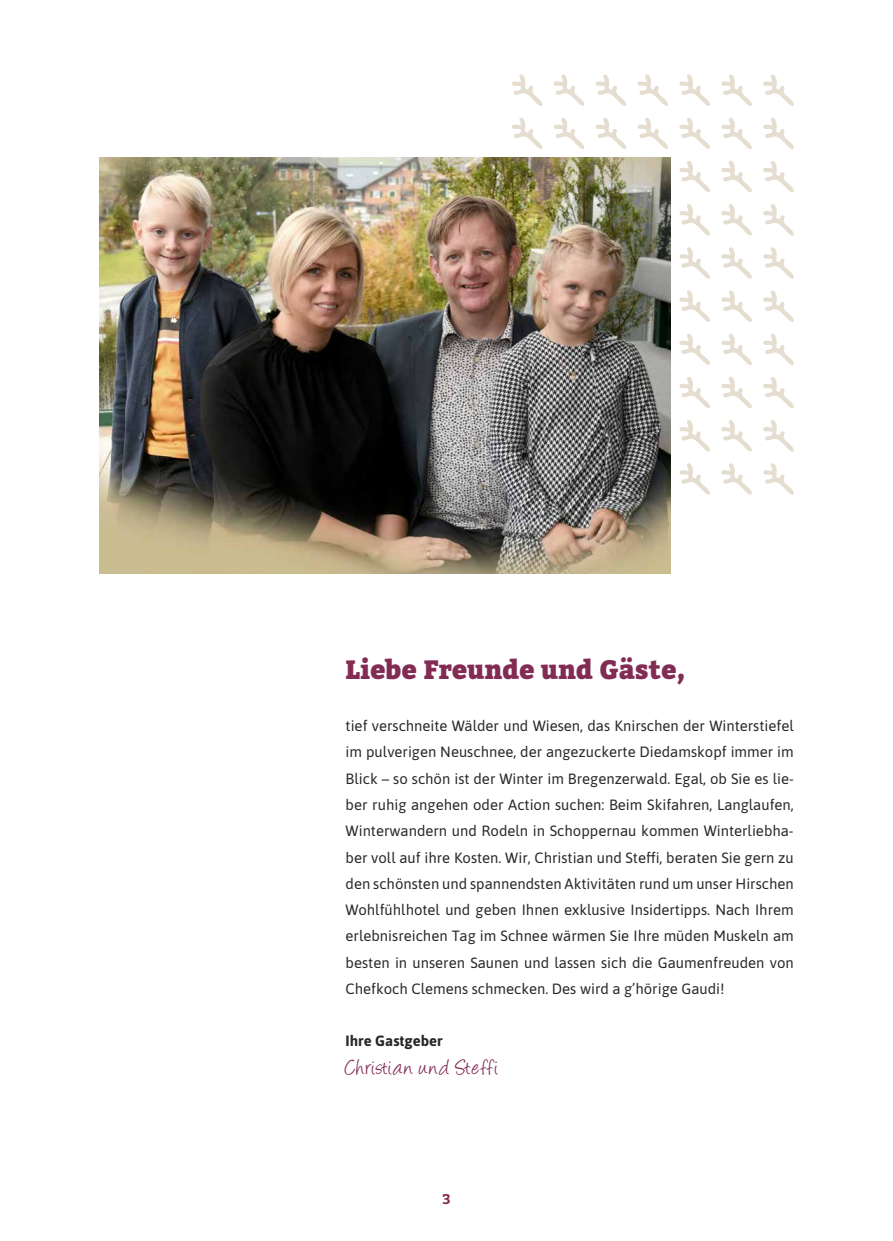
<style>
.page{position:relative;width:893px;height:1241px;background:#fff}
.page>*{position:absolute;margin:0;border:0;box-sizing:border-box;transform-origin:0 0}
.t1{font:900 26.25px "Bitter";color:#832c53}
.t2{font:24.5px "Angelina";letter-spacing:.05em;color:#832c53}
.t3{font:14.88px/26.2px "Asap";color:#282827;text-align:justify}
.t4{font:700 14.88px "Asap";color:#282827}
.t5{font:700 14px "Bitter";color:#832c53}
</style>
<div class="page">
<svg style="left:679px;top:74px;width:31px;height:32px"></svg>
<svg style="left:512px;top:74px;width:31px;height:32px"></svg>
<svg style="left:721px;top:74px;width:31px;height:32px"></svg>
<svg style="left:554px;top:74px;width:30px;height:32px"></svg>
<svg style="left:763px;top:74px;width:31px;height:32px"></svg>
<svg style="left:596px;top:74px;width:30px;height:32px"></svg>
<svg style="left:637px;top:74px;width:31px;height:32px"></svg>
<svg style="left:679px;top:247px;width:31px;height:32px"></svg>
<svg style="left:721px;top:247px;width:31px;height:32px"></svg>
<svg style="left:763px;top:247px;width:31px;height:32px"></svg>
<svg style="left:679px;top:161px;width:31px;height:32px"></svg>
<svg style="left:721px;top:161px;width:31px;height:32px"></svg>
<svg style="left:763px;top:161px;width:31px;height:32px"></svg>
<svg style="left:679px;top:420px;width:31px;height:32px"></svg>
<svg style="left:721px;top:420px;width:31px;height:32px"></svg>
<svg style="left:763px;top:420px;width:31px;height:32px"></svg>
<svg style="left:679px;top:333px;width:31px;height:32px"></svg>
<svg style="left:721px;top:333px;width:31px;height:32px"></svg>
<svg style="left:763px;top:333px;width:31px;height:32px"></svg>
<svg style="left:679px;top:117px;width:31px;height:32px"></svg>
<svg style="left:512px;top:117px;width:31px;height:32px"></svg>
<svg style="left:721px;top:117px;width:31px;height:32px"></svg>
<svg style="left:554px;top:117px;width:30px;height:32px"></svg>
<svg style="left:763px;top:117px;width:31px;height:32px"></svg>
<svg style="left:596px;top:117px;width:30px;height:32px"></svg>
<svg style="left:637px;top:117px;width:31px;height:32px"></svg>
<svg style="left:679px;top:290px;width:31px;height:32px"></svg>
<svg style="left:721px;top:290px;width:31px;height:32px"></svg>
<svg style="left:763px;top:290px;width:31px;height:32px"></svg>
<svg style="left:679px;top:204px;width:31px;height:32px"></svg>
<svg style="left:721px;top:204px;width:31px;height:32px"></svg>
<svg style="left:763px;top:204px;width:31px;height:32px"></svg>
<svg style="left:679px;top:463px;width:31px;height:32px"></svg>
<svg style="left:721px;top:463px;width:31px;height:32px"></svg>
<svg style="left:763px;top:463px;width:31px;height:32px"></svg>
<svg style="left:679px;top:377px;width:31px;height:31px"></svg>
<svg style="left:721px;top:377px;width:31px;height:31px"></svg>
<svg style="left:763px;top:377px;width:31px;height:31px"></svg>
<img style="left:99px;top:157px;width:572px;height:416px">
<h1 class="t1" style="left:346px;top:654px;width:341px">Liebe Freunde und Gäste,</h1>
<p class="t3" style="left:346px;top:712px;width:450px">tief verschneite Wälder und Wiesen, das Knirschen der Winterstiefel im pulverigen Neuschnee, der angezuckerte Diedamskopf immer im Blick – so schön ist der Winter im Bregenzerwald. Egal, ob Sie es lie&shy;ber ruhig angehen oder Action suchen: Beim Skifahren, Langlaufen, Winterwandern und Rodeln in Schoppernau kommen Winterliebha&shy;ber voll auf ihre Kosten. Wir, Christian und Steffi, beraten Sie gern zu den schönsten und spannendsten Aktivitäten rund um unser Hirschen Wohlfühlhotel und geben Ihnen exklusive Insidertipps. Nach Ihrem erlebnisreichen Tag im Schnee wärmen Sie Ihre müden Muskeln am besten in unseren Saunen und lassen sich die Gaumenfreuden von Chefkoch Clemens schmecken. Des wird a g’hörige Gaudi!</p>
<p class="t4" style="left:346px;top:1030px;width:99px">Ihre Gastgeber</p>
<h2 class="t2" style="left:346px;top:1056px;width:154px">Christian und Steffi</h2>
<p class="t5" style="left:442px;top:1187px;width:10px">3</p>
</div>
